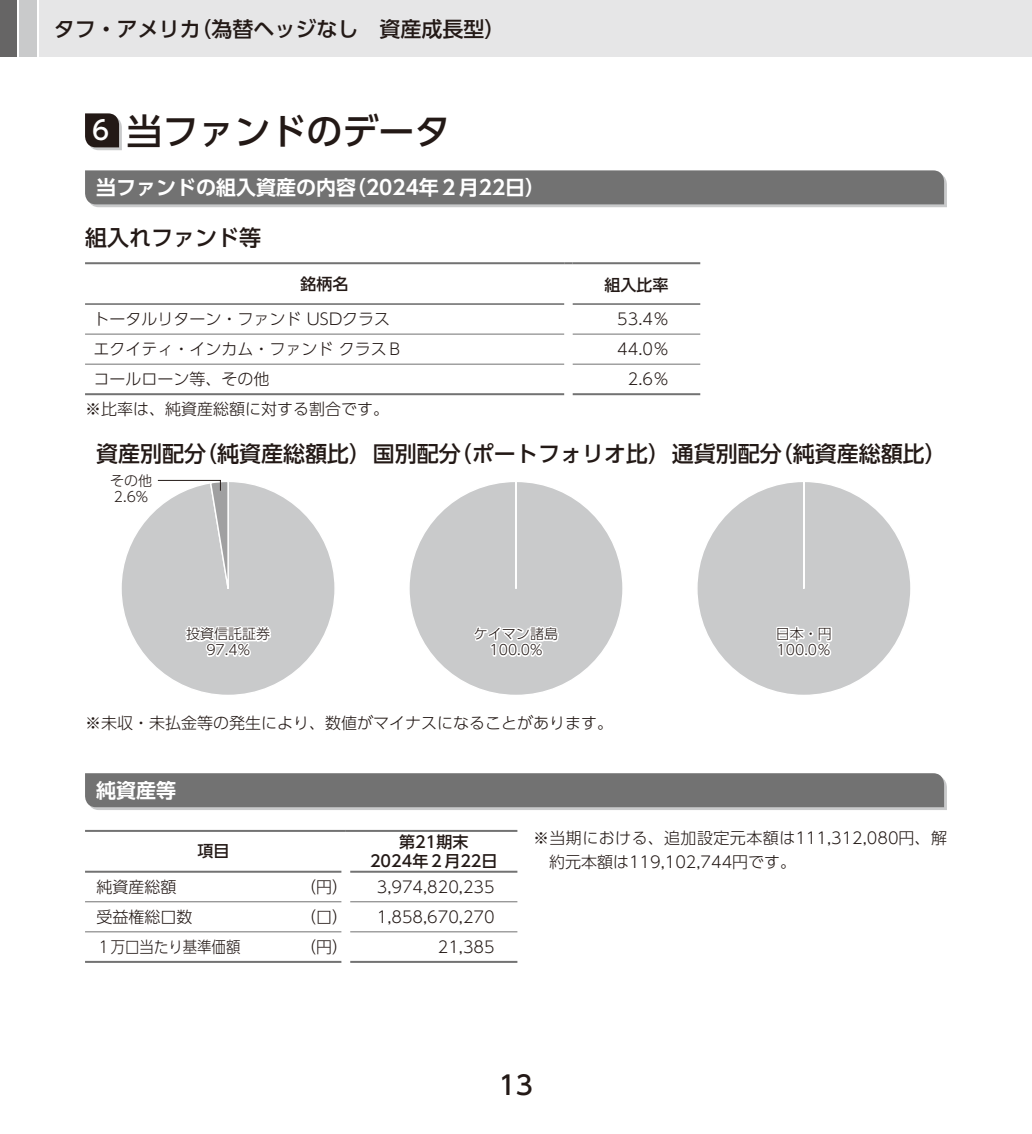
<style>
.page{position:relative;width:1032px;height:1134px;background:#fff}
.page>*{position:absolute;margin:0;border:0;box-sizing:border-box;transform-origin:0 0}
.t1{font:500 36px "UD Shin Go Pro";color:#231916}
.t2{font:500 26px "UD Shin Go Pro";color:#231916}
.t3{font:500 22px "UD Shin Go Pro";color:#231916}
.t4{font:500 21px "UD Shin Go Pro";color:#231916}
.t5{font:700 20px "UD Shin Go Pro De";color:#fff}
.t6{font:300 16px/24px "UD Shin Go Pro";color:#231916}
.t7{font:500 16px/19.4px "UD Shin Go Pro";color:#231916;text-align:center}
.t8{font:300 16px "UD Shin Go Pro";color:#231916;scale:.9 1}
.t9{font:300 14px/16px "UD Shin Go Pro";color:#231916;text-align:center}
.s1{font-size:26px;color:#fff}
</style>
<div class="page">
<div style="left:40px;top:0;width:992px;height:57px;background:#e6e6e7"></div>
<div style="left:20px;top:0;width:17px;height:57px;background:#c9cacb"></div>
<div style="left:0;top:0;width:17px;height:57px;background:#666565"></div>
<hr style="left:85px;top:262px;width:479px;height:2px;background:#727272">
<svg style="left:564px;top:262px;width:9px;height:2px"></svg>
<hr style="left:573px;top:262px;width:127px;height:2px;background:#727272">
<hr style="left:85px;top:303px;width:479px;height:2px;background:#727272">
<hr style="left:573px;top:303px;width:127px;height:2px;background:#727272">
<hr style="left:85px;top:393px;width:479px;height:2px;background:#727272">
<hr style="left:573px;top:393px;width:127px;height:2px;background:#727272">
<hr style="left:85px;top:334px;width:479px;height:1px;background:#727272">
<hr style="left:573px;top:334px;width:127px;height:1px;background:#727272">
<hr style="left:85px;top:364px;width:479px;height:1px;background:#727272">
<hr style="left:573px;top:364px;width:127px;height:1px;background:#727272">
<svg style="left:85px;top:113px;width:37px;height:37px"></svg>
<svg style="left:85px;top:170px;width:862px;height:37px;background:#7a7a7a"></svg>
<svg style="left:121px;top:480px;width:214px;height:215px"></svg>
<div style="left:409px;top:481px;width:214px;height:214px;background:#c9cacb;border-radius:107px"></div>
<svg style="left:473px;top:626px;width:86px;height:31px"></svg>
<div style="left:697px;top:481px;width:214px;height:214px;background:#c9cacb;border-radius:107px"></div>
<svg style="left:776px;top:626px;width:56px;height:31px"></svg>
<svg style="left:85px;top:773px;width:862px;height:37px;background:#79797a"></svg>
<hr style="left:85px;top:961px;width:257px;height:2px;background:#727272">
<hr style="left:350px;top:961px;width:167px;height:2px;background:#727272">
<hr style="left:85px;top:901px;width:257px;height:1px;background:#727272">
<hr style="left:350px;top:901px;width:167px;height:1px;background:#727272">
<hr style="left:85px;top:931px;width:257px;height:1px;background:#727272">
<hr style="left:350px;top:931px;width:167px;height:1px;background:#727272">
<hr style="left:85px;top:871px;width:257px;height:2px;background:#727272">
<hr style="left:350px;top:871px;width:167px;height:2px;background:#727272">
<hr style="left:85px;top:830px;width:261px;height:2px;background:#727272">
<hr style="left:346px;top:830px;width:171px;height:2px;background:#727272">
<h3 class="t4" style="left:54px;top:12px;width:453px">タフ・アメリカ（為替ヘッジなし　資産成長型）</h3>
<h1 class="t1" style="left:92px;top:102px;width:360px"><span class="s1">6</span> 当ファンドのデータ</h1>
<p class="t5" style="left:96px;top:171px;width:451px">当ファンドの組入資産の内容（2024年２月22日）</p>
<h3 class="t3" style="left:85px;top:220px;width:177px">組入れファンド等</h3>
<p class="t7" style="left:301px;top:274px;width:49px">銘柄名</p>
<p class="t7" style="left:604px;top:275px;width:65px">組入比率</p>
<p class="t6" style="left:94px;top:307px;width:298px">トータルリターン・ファンド USDクラス</p>
<p class="t6" style="left:617px;top:307px;width:53px">53.4％</p>
<p class="t6" style="left:94px;top:337px;width:311px">エクイティ・インカム・ファンドクラスＢ</p>
<p class="t6" style="left:617px;top:337px;width:53px">44.0％</p>
<p class="t6" style="left:94px;top:366px;width:177px">コールローン等、その他</p>
<p class="t6" style="left:628px;top:366px;width:43px">2.6％</p>
<p class="t6" style="left:85px;top:396px;width:305px">※比率は、純資産総額に対する割合です。</p>
<h3 class="t3" style="left:96px;top:436px;width:852px">資産別配分（純資産総額比）国別配分（ポートフォリオ比）通貨別配分（純資産総額比）</h3>
<p class="t9" style="left:110px;top:472px;width:44px;text-align:left">その他<br>2.6%</p>
<p class="t9" style="left:186px;top:625px;width:86px">投資信託証券<br>97.4%</p>
<p class="t9" style="left:474px;top:625px;width:85px">ケイマン諸島<br>100.0%</p>
<p class="t9" style="left:776px;top:625px;width:57px;text-align:left">日本・円<br>100.0％</p>
<p class="t6" style="left:85px;top:710px;width:529px">※未収・未払金等の発生により、数値がマイナスになることがあります。</p>
<p class="t5" style="left:96px;top:774px;width:81px">純資産等</p>
<p class="t7" style="left:197px;top:841px;width:33px">項目</p>
<p class="t7" style="left:370px;top:831px;width:129px">第21期末<br>2024年２月22日</p>
<p class="t6" style="left:96px;top:874px;width:81px">純資産総額</p>
<p class="t6" style="left:300px;top:874px;width:49px">（円）</p>
<p class="t6" style="left:377px;top:874px;width:119px">3,974,820,235</p>
<p class="t6" style="left:96px;top:904px;width:97px">受益権総口数</p>
<p class="t6" style="left:300px;top:904px;width:49px">（口）</p>
<p class="t6" style="left:377px;top:904px;width:119px">1,858,670,270</p>
<p class="t8" style="left:96px;top:933px;width:161px">１万口当たり基準価額</p>
<p class="t6" style="left:300px;top:934px;width:49px">（円）</p>
<p class="t6" style="left:438px;top:934px;width:58px">21,385</p>
<p class="t6" style="left:549px;top:825px;width:399px;text-indent:-16px">※当期における、追加設定元本額は111,312,080円、解約元本額は119,102,744円です。</p>
<h2 class="t2" style="left:499px;top:1063px;width:36px">13</h2>
</div>
